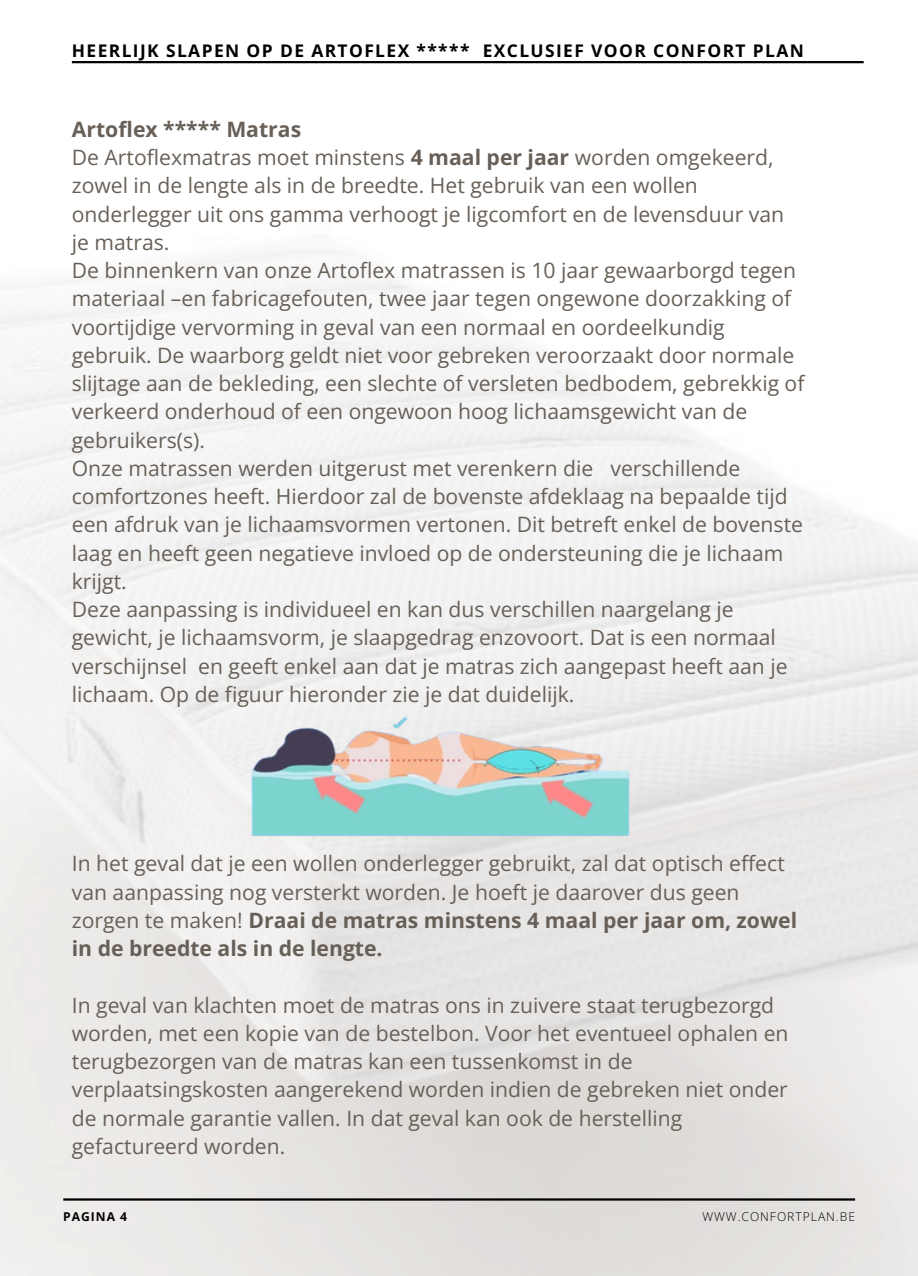
<style>
.page{position:relative;width:918px;height:1276px;background:#fff}
.page>*{position:absolute;margin:0;border:0;box-sizing:border-box;transform-origin:0 0}
.t1{font:21.3px/28.2px "Open Sans";color:#686058}
.t2{font:700 17.4px "Open Sans";letter-spacing:.08em;color:#000}
.t3{font:300 12px "Open Sans";letter-spacing:.08em;color:#000}
.t4{font:700 12px "Open Sans";letter-spacing:.08em;color:#000}
.s1{font-weight:700}
</style>
<div class="page">
<img style="left:0;top:61px;width:918px;height:1215px">
<hr style="left:72px;top:61px;width:792px;height:2px;background:#000">
<hr style="left:63px;top:1198px;width:792px;height:2px;background:#000">
<svg style="left:766px;top:83px;width:74px;height:88px"></svg>
<img style="left:219px;top:712px;width:441px;height:135px">
<h1 class="t2" style="left:72px;top:38px;width:734px">HEERLIJK SLAPEN OP DE ARTOFLEX ***** EXCLUSIEF VOOR CONFORT PLAN</h1>
<p class="t1" style="left:72px;top:114px;width:734px"><span class="s1">Artoflex ***** Matras<br></span>De Artoflexmatras moet minstens <span class="s1">4 maal per jaar</span> worden omgekeerd, zowel in de lengte als in de breedte. Het gebruik van een wollen onderlegger uit ons gamma verhoogt je ligcomfort en de levensduur van je matras.<br>De binnenkern van onze Artoflex matrassen is 10 jaar gewaarborgd tegen materiaal –en fabricagefouten, twee jaar tegen ongewone doorzakking of voortijdige vervorming in geval van een normaal en oordeelkundig gebruik. De waarborg geldt niet voor gebreken veroorzaakt door normale slijtage aan de bekleding, een slechte of versleten bedbodem, gebrekkig of verkeerd onderhoud of een ongewoon hoog lichaamsgewicht van de gebruikers(s).<br>Onze matrassen werden uitgerust met verenkern die verschillende comfortzones heeft. Hierdoor zal de bovenste afdeklaag na bepaalde tijd een afdruk van je lichaamsvormen vertonen. Dit betreft enkel de bovenste laag en heeft geen negatieve invloed op de ondersteuning die je lichaam krijgt.<br>Deze aanpassing is individueel en kan dus verschillen naargelang je gewicht, je lichaamsvorm, je slaapgedrag enzovoort. Dat is een normaal verschijnsel en geeft enkel aan dat je matras zich aangepast heeft aan je lichaam. Op de figuur hieronder zie je dat duidelijk.</p>
<h2 class="t1" style="left:72px;top:849px;width:727px">In het geval dat je een wollen onderlegger gebruikt, zal dat optisch effect van aanpassing nog versterkt worden. Je hoeft je daarover dus geen zorgen te maken! <span class="s1">Draai de matras minstens 4 maal per jaar om, zowel in de breedte als in de lengte.</span></h2>
<p class="t1" style="left:72px;top:990px;width:718px">In geval van klachten moet de matras ons in zuivere staat terugbezorgd worden, met een kopie van de bestelbon. Voor het eventueel ophalen en terugbezorgen van de matras kan een tussenkomst in de verplaatsingskosten aangerekend worden indien de gebreken niet onder de normale garantie vallen. In dat geval kan ook de herstelling gefactureerd worden.</p>
<h1 class="t4" style="left:63px;top:1208px;width:65px">PAGINA 4</h1>
<p class="t3" style="left:702px;top:1208px;width:154px">WWW.CONFORTPLAN.BE</p>
</div>
